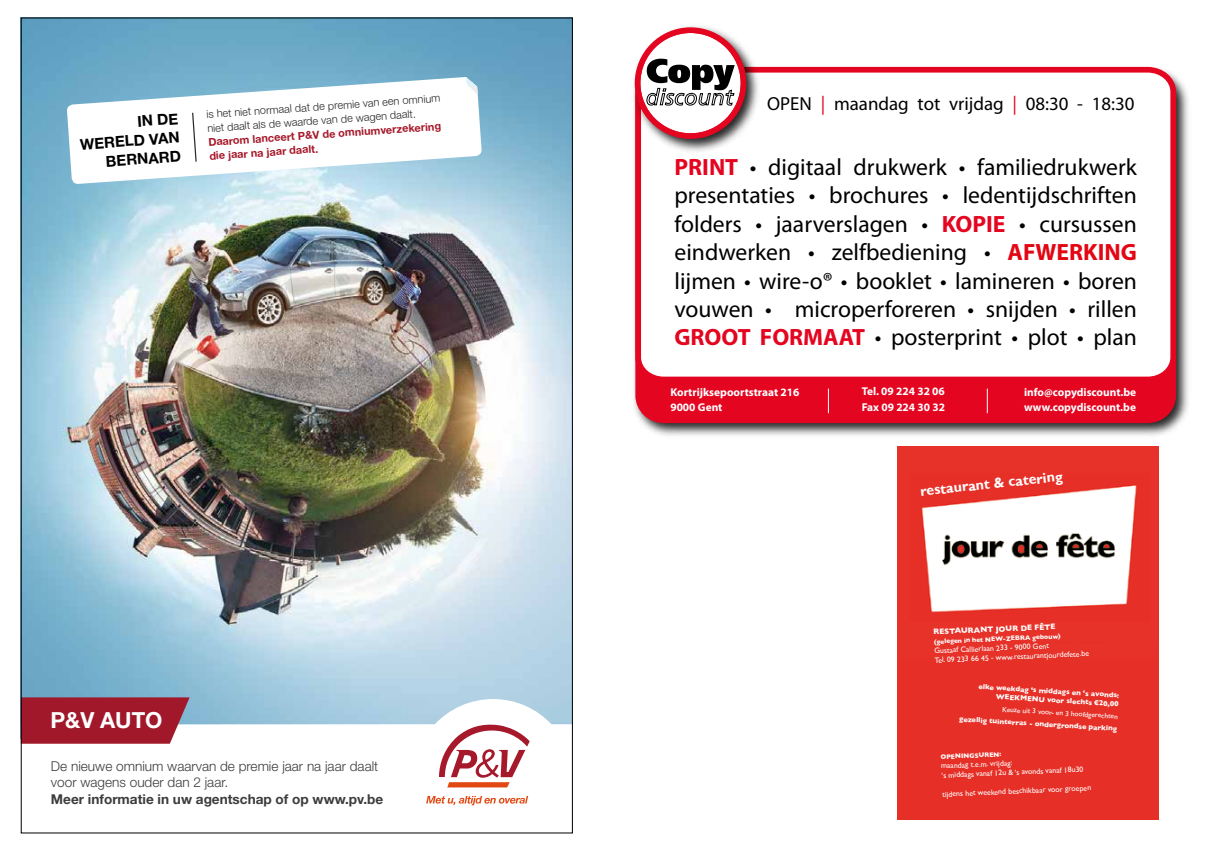
<style>
.page{position:relative;width:1205px;height:851px;background:#fff}
.page>*{position:absolute;margin:0;border:0;box-sizing:border-box;transform-origin:0 0}
.t1{font:23.62px/28.4px "Myriad Pro";color:#000;text-align:justify}
.t2{font:700 22.12px "Helvetica Neue LT Std";color:#fff}
.t3{font:18.88px "Myriad Pro";color:#000}
.t4{font:700 15.12px/18.8px "Helvetica Neue LT Std";color:#000;text-align:right}
.t5{font:700 14.25px "Gill Sans";color:#fff}
.t6{font:300 13.62px/16.1px "Helvetica Neue LT Std";color:#3c3c3b}
.t7{font:700 13.62px "Helvetica Neue LT Std";color:#3c3c3b}
.t8{font:700 11.38px/15.5px "Myriad Pro";color:#fff}
.t9{font:300 10.88px/13.9px "Helvetica Neue LT Std";color:#282827}
.t10{font:700 10.88px/13.9px "Helvetica Neue LT Std";color:#a6192a}
.t11{font:7.88px/9.1px "Gill Sans";color:#fff}
.t12{font:700 7.88px "Gill Sans";color:#fff}
.t13{font:7.5px "Cambria";letter-spacing:.015em;color:#000}
.t14{font:700 7.38px/8.6px "Gill Sans";color:#fff;text-align:right}
.t15{font:7.38px "Gill Sans";color:#fff}
.t16{font:700 6.5px "Gill Sans";color:#fff}
.s1{font-family:"Zurich BT";font-weight:700;font-size:10px}
.s2{font-family:"Candara";font-weight:700;font-style:italic}
.s3{color:#e40520}
.s4{font-weight:700;color:#e40520}
.s5{font-weight:700;color:#e30613}
</style>
<div class="page">
<img style="left:23px;top:20px;width:548px;height:679px">
<svg style="left:23px;top:699px;width:548px;height:107px"></svg>
<svg style="left:23px;top:697px;width:167px;height:46px;background:#a22536"></svg>
<svg style="left:439px;top:724px;width:91px;height:63px"></svg>
<svg style="left:426px;top:795px;width:102px;height:10px"></svg>
<svg style="left:67px;top:77px;width:415px;height:107px"></svg>
<svg style="left:466px;top:77px;width:12px;height:18px"></svg>
<svg style="left:191px;top:111px;width:6px;height:52px"></svg>
<div style="left:897px;top:446px;width:261px;height:373px;background:#e63027"></div>
<img style="left:898px;top:459px;width:260px;height:183px">
<img style="left:633px;top:80px;width:556px;height:356px">
<div style="left:638px;top:72px;width:535px;height:348px;background:#e40520;border-radius:25px"></div>
<div style="left:635px;top:69px;width:541px;height:354px;border:6px solid #e40520;border-radius:25px"></div>
<svg style="left:633px;top:66px;width:546px;height:319px;background:#fceff0"></svg>
<img style="left:633px;top:26px;width:131px;height:130px">
<div style="left:635px;top:27px;width:111px;height:112px;border:6px solid #e40520;border-radius:50%"></div>
<svg style="left:637px;top:30px;width:106px;height:106px"></svg>
<svg style="left:828px;top:388px;width:1px;height:25px"></svg>
<svg style="left:987px;top:388px;width:1px;height:25px"></svg>
<p class="t4" style="left:78px;top:116px;width:101px;rotate:-4deg">IN DE<br>WERELD VAN<br>BERNARD</p>
<p class="t9" style="left:206px;top:107px;width:236px;rotate:-4deg">is het niet normaal dat de premie van een omnium niet daalt als de waarde van de wagen daalt.</p>
<p class="t10" style="left:208px;top:135px;width:235px;rotate:-4deg">Daarom lanceert P&amp;V de omniumverzekering die jaar na jaar daalt.</p>
<p class="t2" style="left:50px;top:706px;width:114px">P&amp;V AUTO</p>
<p class="t6" style="left:51px;top:758px;width:329px">De nieuwe omnium waarvan de premie jaar na jaar daalt voor wagens ouder dan 2 jaar.</p>
<p class="t7" style="left:51px;top:790px;width:334px">Meer informatie in uw agentschap of op www.pv.be</p>
<p class="t13" style="left:71px;top:801px;width:101px"><span class="s1">78</span> <span class="s2">/</span> BROOD &amp; ROZEN 2016-4</p>
<p class="t3" style="left:767px;top:92px;width:369px">OPEN <span class="s3">|</span> maandag tot vrijdag <span class="s3">|</span> 08:30 - 18:30</p>
<p class="t1" style="left:674px;top:152px;width:464px"><span class="s4">PRINT</span> • digitaal drukwerk • familiedrukwerk presentaties • brochures • ledentijdschriften folders • jaarverslagen • <span class="s4">KOPIE</span> • cursussen eindwerken • zelfbediening • <span class="s5">AFWERKING </span>lijmen • wire-o® • booklet • lamineren • boren vouwen • microperforeren • snijden • rillen <span class="s4">GROOT FORMAAT</span> • posterprint • plot • plan</p>
<p class="t8" style="left:670px;top:383px;width:130px">Kortrijksepoortstraat 216<br>9000 Gent</p>
<p class="t8" style="left:862px;top:383px;width:85px">Tel. 09 224 32 06<br>Fax 09 224 30 32</p>
<p class="t8" style="left:1024px;top:383px;width:114px">info@copydiscount.be www.copydiscount.be</p>
<p class="t5" style="left:919px;top:482px;width:144px;rotate:-6deg">restaurant &amp; catering</p>
<p class="t12" style="left:933px;top:625px;width:124px;rotate:-2deg">RESTAURANT JOUR DE FÊTE</p>
<p class="t16" style="left:933px;top:637px;width:128px;rotate:-3deg">(gelegen in het NEW-ZEBRA gebouw)</p>
<p class="t11" style="left:934px;top:645px;width:156px;rotate:-2deg">Gustaaf Callierlaan 233 - 9000 Gent<br>Tel. 09 233 66 45 - www.restaurantjourdefete.be</p>
<p class="t14" style="left:979px;top:681px;width:142px;rotate:4deg">elke weekdag ‘s middags en ‘s avonds:<br>WEEKMENU voor slechts €20,00</p>
<p class="t15" style="left:1003px;top:704px;width:117px;rotate:4deg">Keuze uit 3 voor- en 3 hoofdgerechten</p>
<p class="t14" style="left:960px;top:713px;width:159px;rotate:4deg">gezellig tuinterras - ondergrondse parking</p>
<p class="t16" style="left:940px;top:751px;width:62px;rotate:-3deg">OPENINGSUREN:</p>
<p class="t11" style="left:941px;top:760px;width:144px;rotate:-2deg">maandag t.e.m. vrijdag:<br>‘s middags vanaf 12u &amp; ‘s avonds vanaf 18u30</p>
<p class="t11" style="left:942px;top:788px;width:150px;rotate:-2deg">tijdens het weekend beschikbaar voor groepen</p>
</div>
